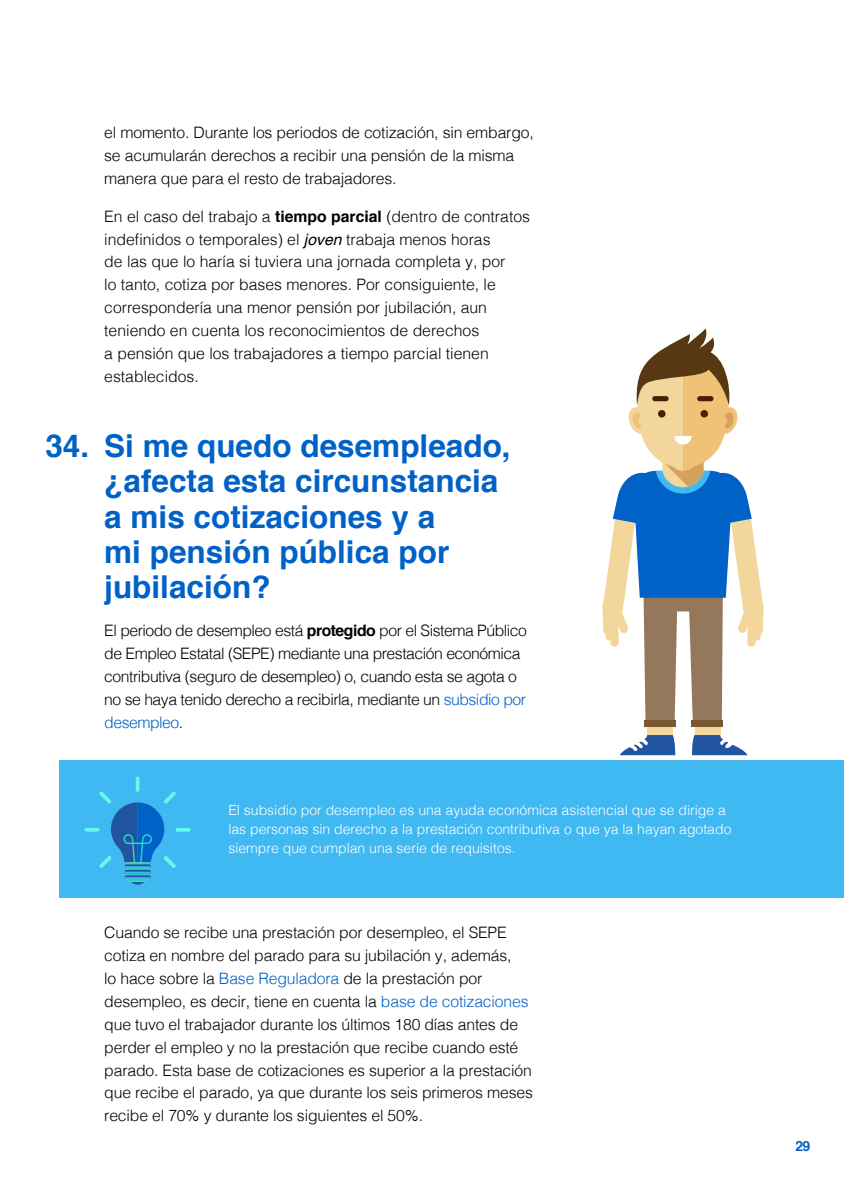
<style>
.page{position:relative;width:844px;height:1191px;background:#fff}
.page>*{position:absolute;margin:0;border:0;box-sizing:border-box;transform-origin:0 0}
.t1{font:700 31.5px/35.2px "Helvetica";color:#0061c7}
.t2{font:300 15.75px/22.9px "Helvetica";letter-spacing:-.01em;color:#000}
.t3{font:300 15.75px/22.9px "Helvetica";letter-spacing:-.03em;color:#000}
.t4{font:300 14px/19.2px "Helvetica";color:#fff}
.t5{font:700 14px "Helvetica";color:#0061c7}
.s1{font-weight:700}
.s2{font-weight:400;font-style:italic}
.s3{color:#0061c7}
</style>
<div class="page">
<div style="left:60px;top:760px;width:783px;height:138px;background:#40b8f2"></div>
<hr style="left:136px;top:776px;width:3px;height:16px;background:#63faeb;border-radius:2px">
<hr style="left:175px;top:828px;width:16px;height:3px;background:#63faeb;border-radius:2px">
<hr style="left:84px;top:828px;width:16px;height:3px;background:#63faeb;border-radius:2px">
<svg style="left:99px;top:791px;width:77px;height:93px"></svg>
<div style="left:647px;top:680px;width:25px;height:62px;background:#f2d69c"></div>
<div style="left:694px;top:680px;width:26px;height:62px;background:#f2d69c"></div>
<div style="left:644px;top:720px;width:31px;height:6px;background:#7a5930"></div>
<div style="left:691px;top:720px;width:31px;height:6px;background:#7a5930"></div>
<svg style="left:619px;top:735px;width:56px;height:21px"></svg>
<svg style="left:692px;top:735px;width:56px;height:21px"></svg>
<svg style="left:602px;top:328px;width:161px;height:396px"></svg>
<p class="t2" style="left:104px;top:120px;width:431px">el momento. Durante los periodos de cotización, sin embargo, se acumularán derechos a recibir una pensión de la misma manera que para el resto de trabajadores.</p>
<p class="t2" style="left:104px;top:203px;width:427px">En el caso del trabajo a <span class="s1">tiempo parcial</span> (dentro de contratos indefinidos o temporales) el <span class="s2">joven</span> trabaja menos horas<br>de las que lo haría si tuviera una jornada completa y, por<br>lo tanto, cotiza por bases menores. Por consiguiente, le correspondería una menor pensión por jubilación, aun teniendo en cuenta los reconocimientos de derechos<br>a pensión que los trabajadores a tiempo parcial tienen establecidos.</p>
<h1 class="t1" style="left:45px;top:428px;width:45px">34.</h1>
<h1 class="t1" style="left:104px;top:429px;width:408px">Si me quedo desempleado, ¿afecta esta circunstancia a mis cotizaciones y a<br>mi pensión pública por jubilación?</h1>
<p class="t3" style="left:104px;top:617px;width:424px">El periodo de desempleo está <span class="s1">protegido</span> por el Sistema Público de Empleo Estatal (SEPE) mediante una prestación económica contributiva (seguro de desempleo) o, cuando esta se agota o no se haya tenido derecho a recibirla, mediante un <span class="s3">subsidio por desempleo</span>.</p>
<p class="t4" style="left:228px;top:799px;width:504px">El subsidio por desempleo es una ayuda económica asistencial que se dirige a las personas sin derecho a la prestación contributiva o que ya la hayan agotado siempre que cumplan una serie de requisitos.</p>
<p class="t2" style="left:104px;top:919px;width:430px">Cuando se recibe una prestación por desempleo, el SEPE cotiza en nombre del parado para su jubilación y, además,<br>lo hace sobre la <span class="s3">Base Reguladora</span> de la prestación por desempleo, es decir, tiene en cuenta la <span class="s3">base de cotizaciones </span>que tuvo el trabajador durante los últimos 180 días antes de perder el empleo y no la prestación que recibe cuando esté parado. Esta base de cotizaciones es superior a la prestación que recibe el parado, ya que durante los seis primeros meses recibe el 70% y durante los siguientes el 50%.</p>
<p class="t5" style="left:795px;top:1134px;width:16px">29</p>
</div>
